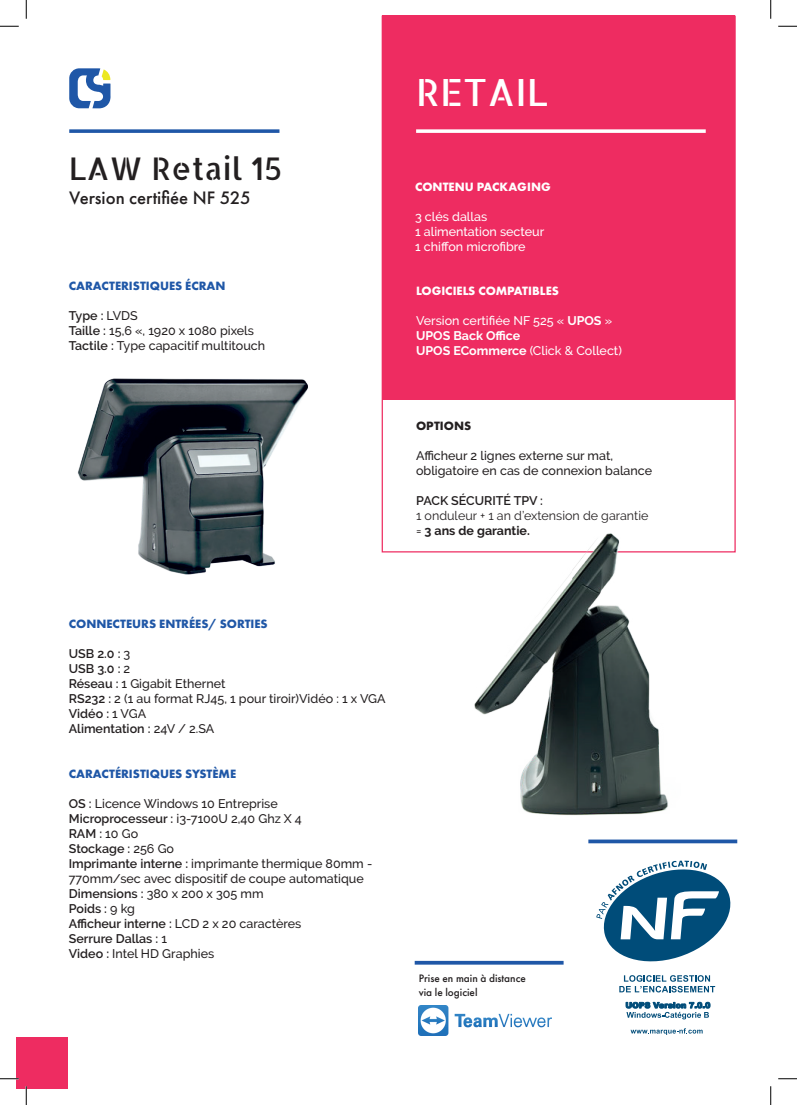
<style>
.page{position:relative;width:797px;height:1105px;background:#fff}
.page>*{position:absolute;margin:0;border:0;box-sizing:border-box;transform-origin:0 0}
.t1{font:37.5px "Allerta Stencil";color:#fff}
.t2{font:31.25px "Allerta Stencil";color:#231f20}
.t3{font:500 18.75px "Futura PT";color:#231f20}
.t4{font:500 12.5px/15px "Raleway";color:#231f20}
.t5{font:600 12.5px "Raleway";color:#231f20}
.t6{font:500 12.5px/15px "Raleway";color:#fff}
.t7{font:700 12.5px "Futura PT";color:#1f57a7}
.t8{font:12.5px/15px "Raleway";color:#231f20}
.t9{font:700 12.5px "Futura PT";color:#fff}
.t10{font:700 12.5px "Futura PT";color:#231f20}
.t11{font:500 11.25px/13.5px "Futura PT";color:#231f20}
.s1{font-weight:500}
.s2{font-weight:600}
.s3{font-weight:700}
</style>
<div class="page">
<div style="left:382px;top:16px;width:353px;height:384px;background:#ee2c61"></div>
<svg style="left:69px;top:129px;width:210px;height:4px"></svg>
<svg style="left:416px;top:129px;width:289px;height:4px"></svg>
<img style="left:419px;top:1005px;width:132px;height:30px">
<svg style="left:69px;top:68px;width:41px;height:40px"></svg>
<div style="left:16px;top:1037px;width:52px;height:52px;background:#ee2c61"></div>
<svg style="left:588px;top:839px;width:149px;height:4px"></svg>
<svg style="left:414px;top:961px;width:149px;height:4px"></svg>
<svg style="left:596px;top:861px;width:135px;height:101px"></svg>
<svg style="left:630px;top:1028px;width:72px;height:7px"></svg>
<svg style="left:619px;top:975px;width:96px;height:17px"></svg>
<svg style="left:626px;top:1002px;width:84px;height:17px"></svg>
<img style="left:78px;top:378px;width:230px;height:197px">
<img style="left:466px;top:533px;width:214px;height:283px">
<svg style="left:0;top:25px;width:19px;height:2px"></svg>
<svg style="left:778px;top:25px;width:19px;height:2px"></svg>
<svg style="left:0;top:1078px;width:19px;height:1px"></svg>
<svg style="left:778px;top:1078px;width:19px;height:1px"></svg>
<svg style="left:25px;top:0;width:2px;height:19px"></svg>
<svg style="left:25px;top:1086px;width:2px;height:19px"></svg>
<svg style="left:770px;top:0;width:1px;height:19px"></svg>
<svg style="left:770px;top:1086px;width:1px;height:19px"></svg>
<p class="t2" style="left:69px;top:148px;width:215px">LAW Retail 15</p>
<h3 class="t3" style="left:69px;top:186px;width:183px">Version certifiée NF 525</h3>
<p class="t7" style="left:69px;top:277px;width:158px">CARACTERISTIQUES ÉCRAN</p>
<p class="t5" style="left:69px;top:308px;width:70px">Type : <span class="s1">LVDS</span></p>
<p class="t4" style="left:69px;top:323px;width:187px"><span class="s2">Taille :</span> 15,6 «, 1920 x 1080 pixels</p>
<p class="t4" style="left:69px;top:338px;width:198px"><span class="s2">Tactile :</span> Type capacitif multitouch</p>
<h1 class="t1" style="left:416px;top:68px;width:133px">RETAIL</h1>
<p class="t9" style="left:415px;top:179px;width:137px">CONTENU PACKAGING</p>
<p class="t6" style="left:415px;top:225px;width:131px">1 alimentation secteur</p>
<p class="t6" style="left:415px;top:240px;width:112px">1 chiffon microfibre</p>
<p class="t6" style="left:442px;top:240px;width:9px">f</p>
<p class="t9" style="left:416px;top:282px;width:144px">LOGICIELS COMPATIBLES</p>
<p class="t6" style="left:416px;top:313px;width:207px">Version certifiée NF 525 « <span class="s3">UPOS</span> »<br><span class="s3">UPOS Back Office<br>UPOS ECommerce</span> (Click &amp; Collect)</p>
<p class="t10" style="left:416px;top:418px;width:57px">OPTIONS</p>
<p class="t4" style="left:416px;top:448px;width:237px">Afficheur 2 lignes externe sur mat, obligatoire en cas de connexion balance</p>
<p class="t5" style="left:416px;top:493px;width:128px">PACK SÉCURITÉ TPV :</p>
<p class="t8" style="left:416px;top:508px;width:234px">1 onduleur + 1 an d’extension de garantie <span class="s1">=</span> <span class="s3">3 ans de garantie.</span></p>
<p class="t7" style="left:69px;top:616px;width:200px">CONNECTEURS ENTRÉES/ SORTIES</p>
<p class="t5" style="left:69px;top:646px;width:63px">USB 2.0 : <span class="s1">3</span></p>
<p class="t5" style="left:69px;top:661px;width:63px">USB 3.0 : <span class="s1">2</span></p>
<p class="t4" style="left:69px;top:676px;width:158px"><span class="s2">Réseau :</span> 1 Gigabit Ethernet</p>
<p class="t4" style="left:69px;top:691px;width:318px"><span class="s2">RS232 :</span> 2 (1 au format RJ45, 1 pour tiroir)Vidéo : 1 x VGA</p>
<p class="t5" style="left:69px;top:706px;width:79px">Vidéo : <span class="s1">1 VGA</span></p>
<p class="t5" style="left:69px;top:721px;width:147px">Alimentation : <span class="s1">24V / 2.SA</span></p>
<p class="t7" style="left:69px;top:766px;width:169px">CARACTÉRISTIQUES SYSTÈME</p>
<p class="t4" style="left:69px;top:796px;width:210px"><span class="s2">OS :</span> Licence Windows 10 Entreprise</p>
<p class="t4" style="left:69px;top:811px;width:234px"><span class="s2">Microprocesseur :</span> i3-7100U 2,40 Ghz X 4</p>
<p class="t5" style="left:69px;top:827px;width:71px">RAM : <span class="s1">10 Go</span></p>
<p class="t5" style="left:69px;top:842px;width:107px">Stockage : <span class="s1">256 Go</span></p>
<p class="t4" style="left:69px;top:856px;width:305px"><span class="s2">Imprimante interne :</span> imprimante thermique 80mm -<br>770mm/sec avec dispositif de coupe automatique</p>
<p class="t4" style="left:69px;top:886px;width:196px"><span class="s2">Dimensions :</span> 380 x 200 x 305 mm</p>
<p class="t5" style="left:69px;top:902px;width:68px">Poids : <span class="s1">9 kg</span></p>
<p class="t5" style="left:69px;top:917px;width:234px">Afficheur interne : <span class="s1">LCD 2 x 20 caractères</span></p>
<p class="t5" style="left:69px;top:932px;width:100px">Serrure Dallas : <span class="s1">1</span></p>
<p class="t4" style="left:69px;top:946px;width:147px"><span class="s2">Video :</span> Intel HD Graphies</p>
<p class="t11" style="left:419px;top:971px;width:109px">Prise en main à distance via le logiciel</p>
</div>
